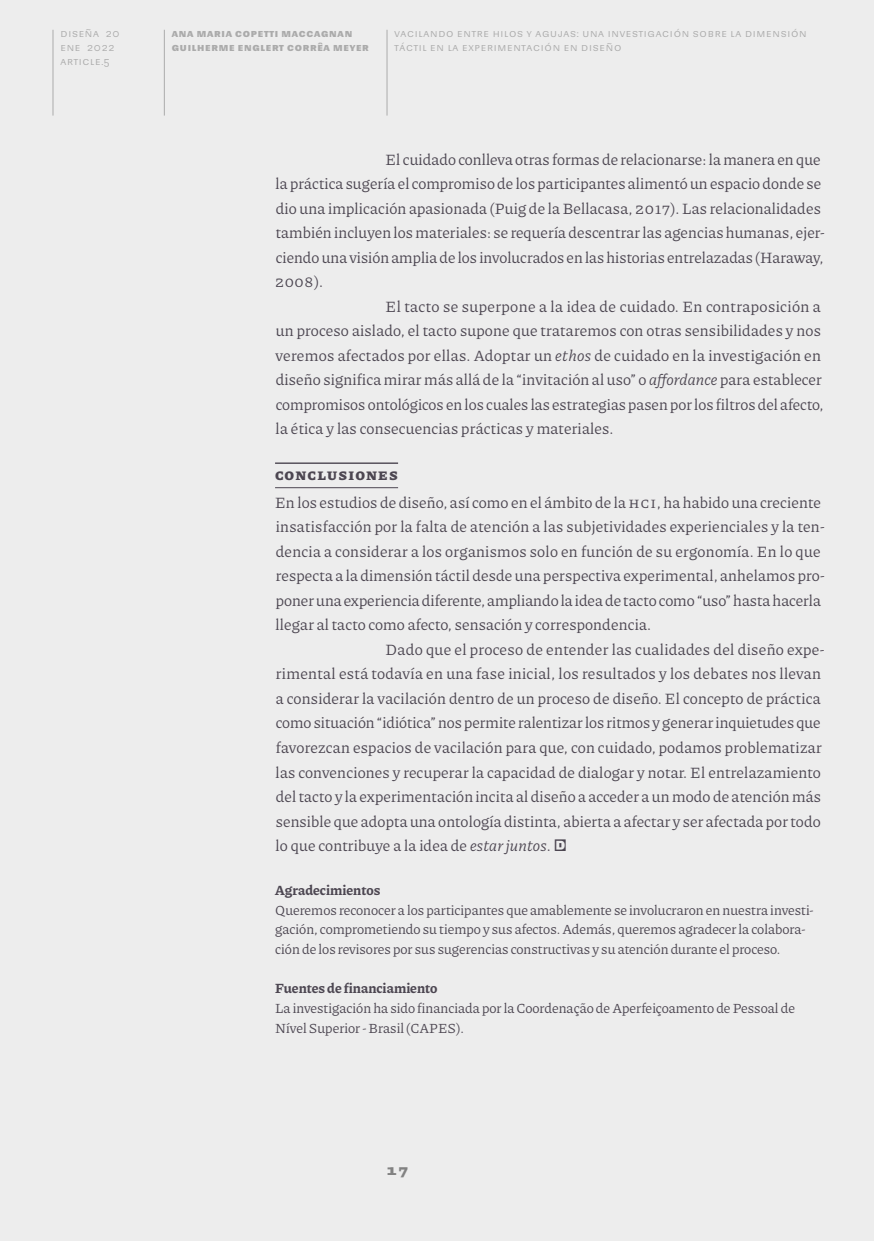
<style>
.page{position:relative;width:874px;height:1241px;background:#fff}
.page>*{position:absolute;margin:0;border:0;box-sizing:border-box;transform-origin:0 0}
.Texto_con_sangría{font:15.75px/24.5px "Piazzolla";letter-spacing:.01em;color:#4c4651}
.Texto_sin_sangría{font:15.75px/24.5px "Piazzolla";letter-spacing:.01em;color:#4c4651}
.Subtítulo_1{font:800 15.75px "Piazzolla";color:#4c4651}
.Agradecimiento{font:14px/19.6px "Piazzolla";color:#4c4651}
.Agradecimiento-2{font:700 14px "Piazzolla";color:#4c4651}
.t1{font:700 14px "Sudamerican Grotesk";color:#828282}
.t2{font:10.5px/14px "Sudamerican Grotesk";letter-spacing:.07em;color:#ababab}
.t3{font:700 10.5px/14px "Sudamerican Grotesk";letter-spacing:.07em;color:#ababab}
.s1{font-style:italic}
.s2{font-family:"Sudamerican Grotesk"}
</style>
<div class="page">
<div style="left:0;top:0;width:873px;height:1240px;background:#ededed"></div>
<hr style="left:52px;top:30px;width:1px;height:85px;background:#ababab">
<hr style="left:164px;top:30px;width:1px;height:85px;background:#ababab">
<hr style="left:386px;top:30px;width:1px;height:85px;background:#ababab">
<hr style="left:275px;top:487px;width:123px;height:1px;background:#4c4651">
<hr style="left:275px;top:462px;width:123px;height:2px;background:#4c4651">
<p class="t2" style="left:60px;top:26px;width:61px">Diseña 20 ene 2022 article.5</p>
<p class="t3" style="left:172px;top:26px;width:198px;text-indent:149px">gnan<br>Guilherme Englert Corrêa Meyer</p>
<p class="t2" style="left:394px;top:26px;width:413px">Vacilando entre hilos y agujas: una investigación sobre la dimensión táctil en la experimentación en diseño</p>
<p class="t3" style="left:172px;top:26px;width:129px">Ana Maria Copetti Macca</p>
<p class="Texto_con_sangría" style="left:275px;top:146px;width:550px;text-indent:110px">El cuidado conlleva otras formas de relacionarse: la manera en que la práctica sugería el compromiso de los participantes alimentó un espacio donde se dio una implicación apasionada (Puig de la Bellacasa, 2017). Las relacionalidades también incluyen los materiales: se requería descentrar las agencias humanas, ejer&shy;ciendo una visión amplia de los involucrados en las historias entrelazadas (Haraway, 2008).</p>
<p class="Texto_con_sangría" style="left:275px;top:293px;width:549px;text-indent:110px">El tacto se superpone a la idea de cuidado. En contraposición a un proceso aislado, el tacto supone que trataremos con otras sensibilidades y nos veremos afectados por ellas. Adoptar un <span class="s1">ethos</span> de cuidado en la investigación en diseño significa mirar más allá de la “invitación al uso” o <span class="s1">affordance</span> para establecer compromisos ontológicos en los cuales las estrategias pasen por los filtros del afecto, la ética y las consecuencias prácticas y materiales.</p>
<p class="Subtítulo_1" style="left:275px;top:463px;width:124px">Conclusiones</p>
<p class="Texto_sin_sangría" style="left:275px;top:489px;width:550px">En los estudios de diseño, así como en el ámbito de la HCI, ha habido una creciente insatisfacción por la falta de atención a las subjetividades experienciales y la ten&shy;dencia a considerar a los organismos solo en función de su ergonomía. En lo que respecta a la dimensión táctil desde una perspectiva experimental, anhelamos pro&shy;poner una experiencia diferente, ampliando la idea de tacto como “uso” hasta hacerla llegar al tacto como afecto, sensación y correspondencia.</p>
<p class="Texto_con_sangría" style="left:275px;top:636px;width:550px;text-indent:110px">Dado que el proceso de entender las cualidades del diseño expe&shy;rimental está todavía en una fase inicial, los resultados y los debates nos llevan a considerar la vacilación dentro de un proceso de diseño. El concepto de práctica como situación “idiótica” nos permite ralentizar los ritmos y generar inquietudes que favorezcan espacios de vacilación para que, con cuidado, podamos problematizar las convenciones y recuperar la capacidad de dialogar y notar. El entrelazamiento del tacto y la experimentación incita al diseño a acceder a un modo de atención más sensible que adopta una ontología distinta, abierta a afectar y ser afectada por todo lo que contribuye a la idea de <span class="s1">estar juntos</span>. <span class="s2">-d</span></p>
<p class="Agradecimiento-2" style="left:275px;top:880px;width:107px">Agradecimientos</p>
<p class="Agradecimiento" style="left:275px;top:899px;width:539px">Queremos reconocer a los participantes que amablemente se involucraron en nuestra investi&shy;gación, comprometiendo su tiempo y sus afectos. Además, queremos agradecer la colabora&shy;ción de los revisores por sus sugerencias constructivas y su atención durante el proceso.</p>
<p class="Agradecimiento-2" style="left:275px;top:978px;width:164px">Fuentes de financiamiento</p>
<p class="Agradecimiento" style="left:275px;top:997px;width:521px">La investigación ha sido financiada por la Coordenação de Aperfeiçoamento de Pessoal de<br>Nível Superior - Brasil (CAPES).</p>
<p class="t1" style="left:386px;top:1158px;width:24px">17</p>
</div>
